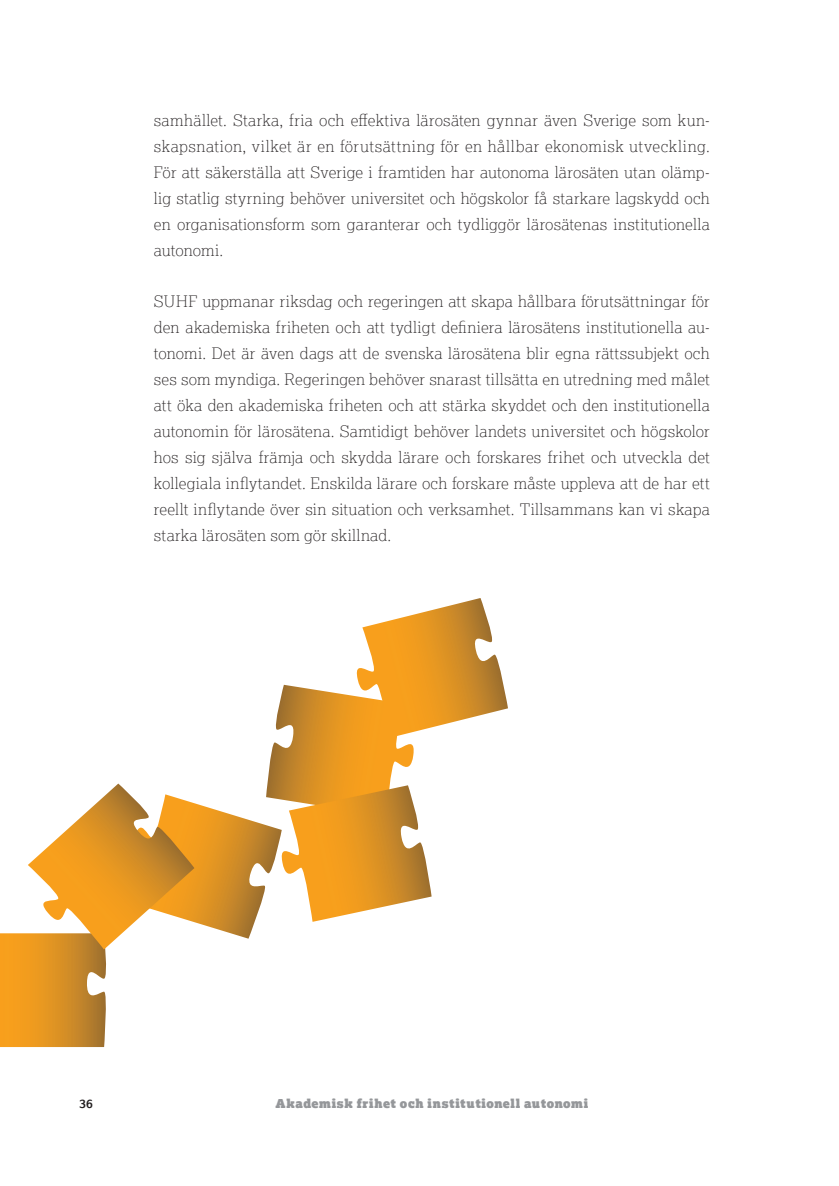
<style>
.page{position:relative;width:839px;height:1186px;background:#fff}
.page>*{position:absolute;margin:0;border:0;box-sizing:border-box;transform-origin:0 0}
.t1{font:100 15.75px/25.9px "Lexia";letter-spacing:.015em;color:#231f20;text-align:justify}
.t2{font:12.25px "Lexia Advertising";letter-spacing:.06em;color:#95979a}
.t3{font:700 12.25px "Lexia";color:#231f20}
</style>
<div class="page">
<svg style="left:0;top:598px;width:508px;height:449px"></svg>
<p class="t1" style="left:154px;top:107px;width:557px">samhället. Starka, fria och effektiva lärosäten gynnar även Sverige som kun&shy;skapsnation, vilket är en förutsättning för en hållbar ekonomisk utveckling.<br>För att säkerställa att Sverige i framtiden har autonoma lärosäten utan olämp&shy;lig statlig styrning behöver universitet och högskolor få starkare lagskydd och en organisationsform som garanterar och tydliggör lärosätenas institutionella autonomi.</p>
<p class="t1" style="left:154px;top:288px;width:557px">SUHF uppmanar riksdag och regeringen att skapa hållbara förutsättningar för den akademiska friheten och att tydligt definiera lärosätens institutionella au&shy;tonomi. Det är även dags att de svenska lärosätena blir egna rättssubjekt och ses som myndiga. Regeringen behöver snarast tillsätta en utredning med målet att öka den akademiska friheten och att stärka skyddet och den institutionella autonomin för lärosätena. Samtidigt behöver landets universitet och högskolor hos sig själva främja och skydda lärare och forskares frihet och utveckla det kollegiala inflytandet. Enskilda lärare och forskare måste uppleva att de har ett reellt inflytande över sin situation och verksamhet. Tillsammans kan vi skapa starka lärosäten som gör skillnad.</p>
<p class="t3" style="left:79px;top:1095px;width:15px">36</p>
<p class="t2" style="left:275px;top:1096px;width:314px">Akademisk frihet och institutionell autonomi</p>
</div>
